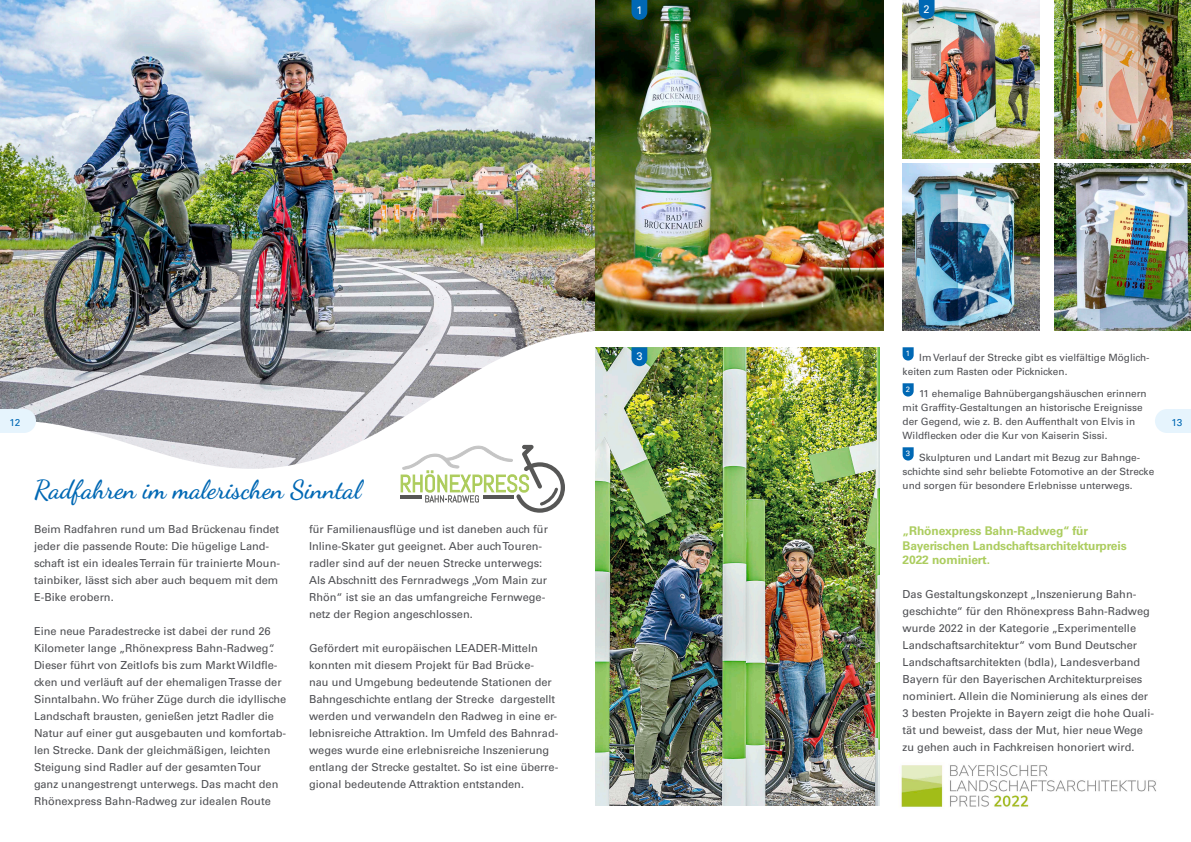
<style>
.page{position:relative;width:1191px;height:842px;background:#fff}
.page>*{position:absolute;margin:0;border:0;box-sizing:border-box;transform-origin:0 0}
.t1{font:600 26px "Dancing Script";color:#0068b4}
.t2{font:700 12px/14.4px "Univers LT Std";letter-spacing:-.01em;color:#accd5f}
.t3{font:11px/17px "Univers LT Std";color:#4e4f53}
.t4{font:11px "Univers LT Std";color:#fff}
.t5{font:10px/14px "Univers LT Std";color:#4e4f53}
.t6{font:10px "Univers LT Std";color:#0068b4}
</style>
<div class="page">
<img style="left:0;top:0;width:595px;height:319px">
<svg style="left:0;top:319px;width:595px;height:150px"></svg>
<svg style="left:400px;top:445px;width:165px;height:68px"></svg>
<img style="left:595px;top:347px;width:284px;height:459px">
<img style="left:595px;top:0;width:289px;height:331px">
<img style="left:902px;top:0;width:137px;height:158px">
<img style="left:902px;top:164px;width:137px;height:166px">
<img style="left:1054px;top:0;width:137px;height:158px">
<img style="left:1054px;top:164px;width:137px;height:166px">
<img style="left:901px;top:765px;width:255px;height:43px">
<svg style="left:902px;top:347px;width:11px;height:14px"></svg>
<svg style="left:902px;top:383px;width:11px;height:14px"></svg>
<svg style="left:902px;top:447px;width:11px;height:14px"></svg>
<svg style="left:631px;top:347px;width:16px;height:19px"></svg>
<svg style="left:631px;top:0;width:16px;height:20px"></svg>
<svg style="left:918px;top:0;width:16px;height:19px"></svg>
<svg style="left:0;top:409px;width:36px;height:24px"></svg>
<svg style="left:1155px;top:409px;width:36px;height:24px"></svg>
<p class="t4" style="left:636px;top:3px;width:8px">1</p>
<p class="t4" style="left:923px;top:3px;width:8px">2</p>
<p class="t5" style="left:902px;top:350px;width:248px;text-indent:3px"><sup>1</sup> Im Verlauf der Strecke gibt es vielfältige Möglich&shy;keiten zum Rasten oder Picknicken.</p>
<p class="t5" style="left:902px;top:386px;width:246px;text-indent:3px"><sup>2</sup> 11 ehemalige Bahnübergangshäuschen erinnern mit Graffity-Gestaltungen an historische Ereignisse der Gegend, wie z. B. den Auffenthalt von Elvis in Wildflecken oder die Kur von Kaiserin Sissi.</p>
<p class="t5" style="left:902px;top:450px;width:253px;text-indent:3px"><sup>3</sup> Skulpturen und Landart mit Bezug zur Bahnge&shy;schichte sind sehr beliebte Fotomotive an der Strecke und sorgen für besondere Erlebnisse unterwegs.</p>
<p class="t4" style="left:636px;top:350px;width:8px">3</p>
<p class="t6" style="left:9px;top:416px;width:12px">12</p>
<p class="t6" style="left:1171px;top:416px;width:12px">13</p>
<h1 class="t1" style="left:34px;top:469px;width:328px">Radfahren im malerischen Sinntal</h1>
<p class="t3" style="left:34px;top:521px;width:247px">Beim Radfahren rund um Bad Brückenau findet jeder die passende Route: Die hügelige Land&shy;schaft ist ein ideales Terrain für trainierte Moun&shy;tainbiker, lässt sich aber auch bequem mit dem E-Bike erobern.</p>
<p class="t3" style="left:34px;top:623px;width:254px">Eine neue Paradestrecke ist dabei der rund 26<br>Kilometer lange „Rhönexpress Bahn-Radweg“.<br>Dieser führt von Zeitlofs bis zum Markt Wildfle&shy;cken und verläuft auf der ehemaligen Trasse der Sinntalbahn. Wo früher Züge durch die idyllische Landschaft brausten, genießen jetzt Radler die Natur auf einer gut ausgebauten und komfortab&shy;len Strecke. Dank der gleichmäßigen, leichten Steigung sind Radler auf der gesamten Tour ganz unangestrengt unterwegs. Das macht den Rhönexpress Bahn-Radweg zur idealen Route</p>
<p class="t3" style="left:309px;top:521px;width:240px">für Familienausflüge und ist daneben auch für Inline-Skater gut geeignet. Aber auch Touren&shy;radler sind auf der neuen Strecke unterwegs:<br>Als Abschnitt des Fernradwegs „Vom Main zur Rhön“ ist sie an das umfangreiche Fernwege&shy;netz der Region angeschlossen.</p>
<p class="t3" style="left:309px;top:640px;width:251px">Gefördert mit europäischen LEADER-Mitteln konnten mit diesem Projekt für Bad Brücke-<br>nau und Umgebung bedeutende Stationen der Bahngeschichte entlang der Strecke dargestellt werden und verwandeln den Radweg in eine er&shy;lebnisreiche Attraktion. Im Umfeld des Bahnrad&shy;weges wurde eine erlebnisreiche Inszenierung entlang der Strecke gestaltet. So ist eine überre&shy;gional bedeutende Attraktion entstanden.</p>
<p class="t2" style="left:902px;top:524px;width:226px">„Rhönexpress Bahn-Radweg“ für<br>Bayerischen Landschaftsarchitekturpreis<br>2022 nominiert.</p>
<p class="t3" style="left:902px;top:586px;width:253px">Das Gestaltungskonzept „Inszenierung Bahn&shy;geschichte“ für den Rhönexpress Bahn-Radweg wurde 2022 in der Kategorie „Experimentelle Landschaftsarchitektur“ vom Bund Deutscher Landschaftsarchitekten (bdla), Landesverband Bayern für den Bayerischen Architekturpreises nominiert. Allein die Nominierung als eines der 3 besten Projekte in Bayern zeigt die hohe Quali&shy;tät und beweist, dass der Mut, hier neue Wege zu gehen auch in Fachkreisen honoriert wird.</p>
</div>
